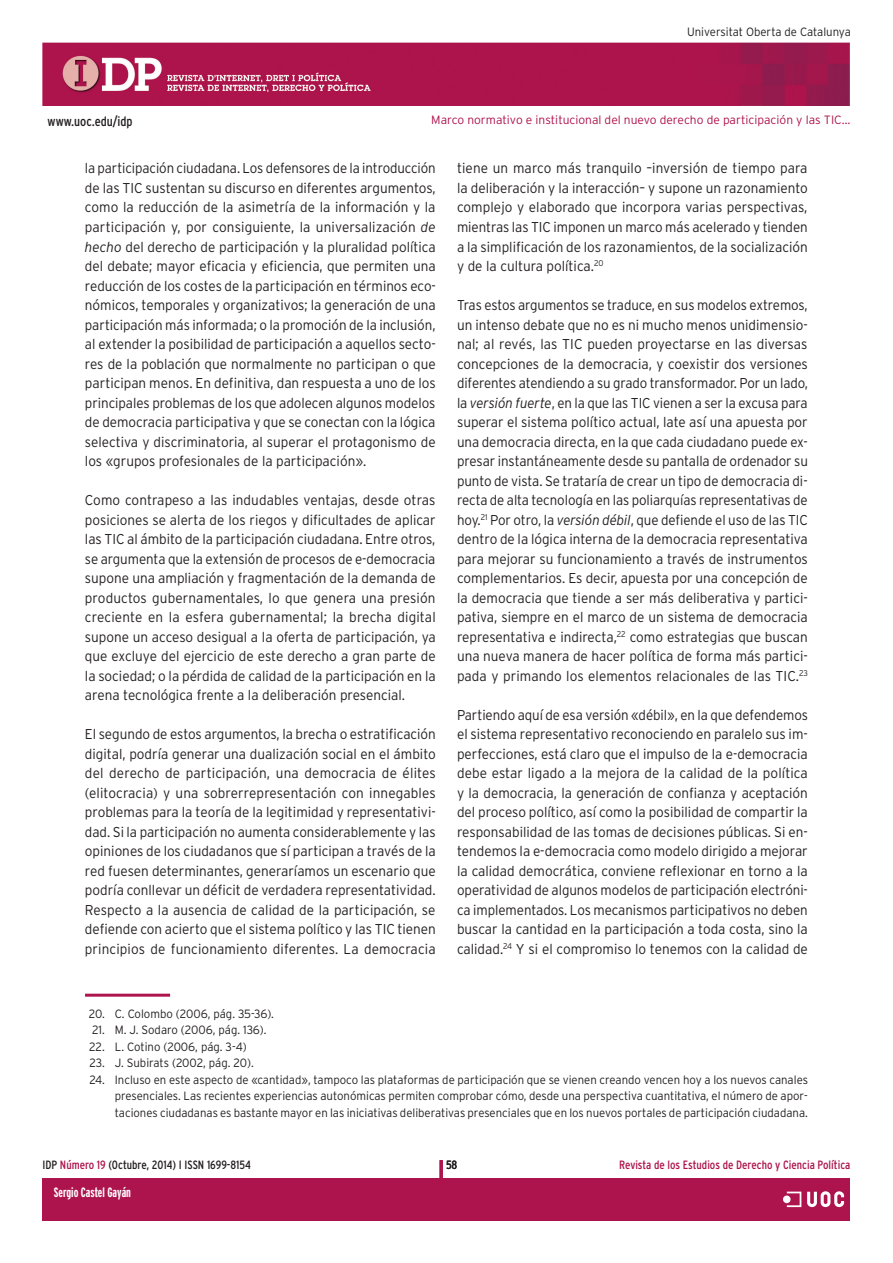
<style>
.page{position:relative;width:893px;height:1263px;background:#fff}
.page>*{position:absolute;margin:0;border:0;box-sizing:border-box;transform-origin:0 0}
.TEXTGENERAL{font:300 14.25px/19.5px "Interstate";color:#231f20;text-align:justify;scale:.93 1}
.TEXTGENERAL-2{font:300 14.25px/19.5px "Interstate";color:#231f20;text-align:justify;scale:.95 1}
.t1{font:700 extra-condensed 13.5px "Interstate";color:#fff}
.t2{font:condensed 13.5px "Interstate";color:#231f20}
.notassegüents{font:300 12px/16.5px "Interstate";color:#231f20;text-align:justify;scale:.95 1}
.t3{font:300 12px "Interstate";color:#ad134c}
.t4{font:condensed 12px "Interstate";color:#ad134c}
.t5{font:condensed 12px "Interstate";color:#231f20}
.notaprimeraambfilet{font:300 12px "Interstate";color:#231f20;scale:.95 1}
.t6{font:700 extra-condensed 12px "Interstate";color:#fff}
.s1{font-style:italic}
.s2{color:#ad134c}
</style>
<div class="page">
<img style="left:43px;top:43px;width:807px;height:63px">
<div style="left:43px;top:1178px;width:807px;height:42px;background:#ad134c"></div>
<div style="left:783px;top:1195px;width:8px;height:8px;background:#fff;border-radius:50%"></div>
<svg style="left:787px;top:1191px;width:57px;height:17px"></svg>
<hr style="left:440px;top:1160px;width:3px;height:44px;background:#ad134c">
<hr style="left:85px;top:994px;width:85px;height:3px;background:#ad134c">
<p class="t2" style="left:48px;top:113px;width:87px">www.uoc.edu/idp</p>
<p class="notassegüents" style="left:687px;top:23px;width:174px">Universitat Oberta de Catalunya</p>
<p class="t3" style="left:431px;top:113px;width:421px">Marco normativo e institucional del nuevo derecho de participación y las TIC…</p>
<p class="TEXTGENERAL" style="left:85px;top:159px;width:379px">la participación ciudadana. Los defensores de la introducción de las TIC sustentan su discurso en diferentes argumentos, como la reducción de la asimetría de la información y la participación y, por consiguiente, la universalización <span class="s1">de hecho</span> del derecho de participación y la pluralidad política del debate; mayor eficacia y eficiencia, que permiten una reducción de los costes de la participación en términos eco&shy;nómicos, temporales y organizativos; la generación de una participación más informada; o la promoción de la inclusión, al extender la posibilidad de participación a aquellos secto&shy;res de la población que normalmente no participan o que participan menos. En definitiva, dan respuesta a uno de los principales problemas de los que adolecen algunos modelos de democracia participativa y que se conectan con la lógica selectiva y discriminatoria, al superar el protagonismo de los «grupos profesionales de la participación».</p>
<p class="TEXTGENERAL-2" style="left:85px;top:490px;width:371px">Como contrapeso a las indudables ventajas, desde otras posiciones se alerta de los riegos y dificultades de aplicar las TIC al ámbito de la participación ciudadana. Entre otros, se argumenta que la extensión de procesos de e-democracia supone una ampliación y fragmentación de la demanda de productos gubernamentales, lo que genera una presión creciente en la esfera gubernamental; la brecha digital supone un acceso desigual a la oferta de participación, ya que excluye del ejercicio de este derecho a gran parte de la sociedad; o la pérdida de calidad de la participación en la arena tecnológica frente a la deliberación presencial.</p>
<p class="TEXTGENERAL-2" style="left:85px;top:724px;width:371px">El segundo de estos argumentos, la brecha o estratificación digital, podría generar una dualización social en el ámbito del derecho de participación, una democracia de élites (elitocracia) y una sobrerrepresentación con innegables problemas para la teoría de la legitimidad y representativi&shy;dad. Si la participación no aumenta considerablemente y las opiniones de los ciudadanos que sí participan a través de la red fuesen determinantes, generaríamos un escenario que podría conllevar un déficit de verdadera representatividad.<br>Respecto a la ausencia de calidad de la participación, se defiende con acierto que el sistema político y las TIC tienen principios de funcionamiento diferentes. La democracia</p>
<p class="TEXTGENERAL-2" style="left:457px;top:159px;width:371px">tiene un marco más tranquilo –inversión de tiempo para la deliberación y la interacción– y supone un razonamiento complejo y elaborado que incorpora varias perspectivas, mientras las TIC imponen un marco más acelerado y tienden a la simplificación de los razonamientos, de la socialización y de la cultura política.<sup>20</sup></p>
<p class="TEXTGENERAL" style="left:457px;top:295px;width:379px">Tras estos argumentos se traduce, en sus modelos extremos, un intenso debate que no es ni mucho menos unidimensio&shy;nal; al revés, las TIC pueden proyectarse en las diversas concepciones de la democracia, y coexistir dos versiones diferentes atendiendo a su grado transformador. Por un lado, la <span class="s1">versión fuerte</span>, en la que las TIC vienen a ser la excusa para superar el sistema político actual, late así una apuesta por una democracia directa, en la que cada ciudadano puede ex&shy;presar instantáneamente desde su pantalla de ordenador su punto de vista. Se trataría de crear un tipo de democracia di&shy;recta de alta tecnología en las poliarquías representativas de hoy.<sup>21</sup> Por otro, la <span class="s1">versión débil</span>, que defiende el uso de las TIC dentro de la lógica interna de la democracia representativa para mejorar su funcionamiento a través de instrumentos complementarios. Es decir, apuesta por una concepción de la democracia que tiende a ser más deliberativa y partici&shy;pativa, siempre en el marco de un sistema de democracia representativa e indirecta,<sup>22</sup> como estrategias que buscan una nueva manera de hacer política de forma más partici&shy;pada y primando los elementos relacionales de las TIC.<sup>23</sup></p>
<p class="TEXTGENERAL" style="left:457px;top:705px;width:379px">Partiendo aquí de esa versión «débil», en la que defendemos el sistema representativo reconociendo en paralelo sus im&shy;perfecciones, está claro que el impulso de la e-democracia debe estar ligado a la mejora de la calidad de la política y la democracia, la generación de confianza y aceptación del proceso político, así como la posibilidad de compartir la responsabilidad de las tomas de decisiones públicas. Si en&shy;tendemos la e-democracia como modelo dirigido a mejorar la calidad democrática, conviene reflexionar en torno a la operatividad de algunos modelos de participación electróni&shy;ca implementados. Los mecanismos participativos no deben buscar la cantidad en la participación a toda costa, sino la calidad.<sup>24</sup> Y si el compromiso lo tenemos con la calidad de</p>
<p class="notaprimeraambfilet" style="left:89px;top:1007px;width:197px">20. C. Colombo (2006, pág. 35-36).</p>
<p class="notassegüents" style="left:92px;top:1022px;width:185px">21. M. J. Sodaro (2006, pág. 136).</p>
<p class="notassegüents" style="left:89px;top:1038px;width:167px">22. L. Cotino (2006, pág. 3-4)</p>
<p class="notassegüents" style="left:90px;top:1055px;width:174px">23. J. Subirats (2002, pág. 20).</p>
<p class="notassegüents" style="left:115px;top:1071px;width:731px;text-indent:-25px">24. Incluso en este aspecto de «cantidad», tampoco las plataformas de participación que se vienen creando vencen hoy a los nuevos canales presenciales. Las recientes experiencias autonómicas permiten comprobar cómo, desde una perspectiva cuantitativa, el número de apor&shy;taciones ciudadanas es bastante mayor en las iniciativas deliberativas presenciales que en los nuevos portales de participación ciudadana.</p>
<p class="t5" style="left:446px;top:1158px;width:13px">58</p>
<p class="t5" style="left:43px;top:1158px;width:210px">IDP <span class="s2">Número 19</span> (Octubre, 2014) I ISSN 1699-8154</p>
<p class="t4" style="left:619px;top:1158px;width:233px">Revista de los Estudios de Derecho y Ciencia Política</p>
<p class="t1" style="left:54px;top:1185px;width:62px">Jose R. Agustin</p>
<p class="t1" style="left:54px;top:1185px;width:79px">Sergio Castel Gayán</p>
<p class="t6" style="left:54px;top:1185px;width:31px">Eloi Puig</p>
<p class="t6" style="left:59px;top:1185px;width:31px">Eloi Puig</p>
</div>
